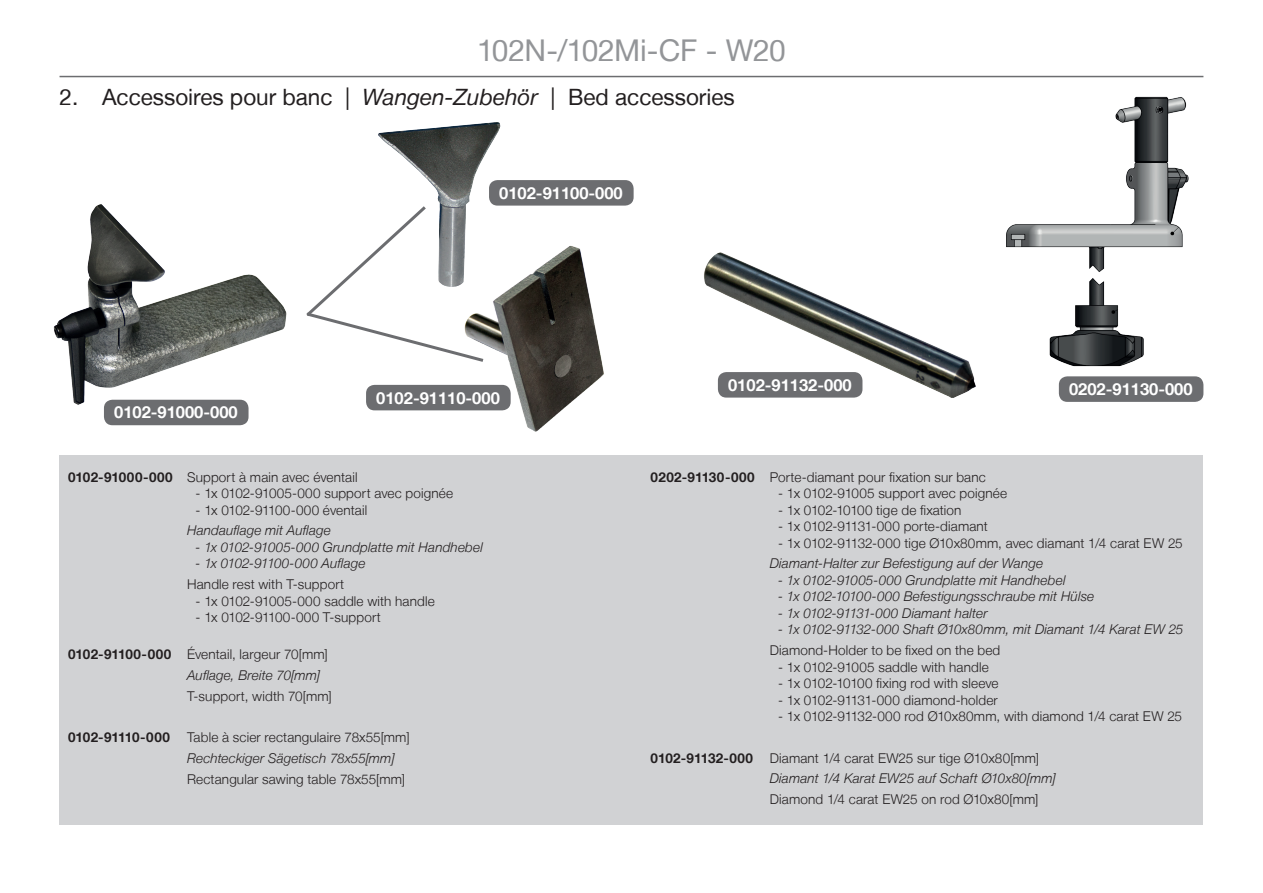
<style>
.page{position:relative;width:1263px;height:893px;background:#fff}
.page>*{position:absolute;margin:0;border:0;box-sizing:border-box;transform-origin:0 0}
.t1{font:30px "Helvetica Neue LT";letter-spacing:-.02em;color:#939598}
.t2{font:22.5px "Helvetica Neue LT";color:#231f20}
.t3{font:700 16.5px "Helvetica Neue LT";color:#fff}
.t4{font:300 13.5px/20.7px "Helvetica Neue LT";letter-spacing:.01em;color:#231f20}
.t5{font:italic 300 13.5px/20.7px "Helvetica Neue LT";letter-spacing:.01em;color:#231f20}
.t6{font:700 13.5px "Helvetica Neue LT";color:#231f20}
.s1{font-style:italic}
.s2{font-weight:700}
.s3{font-weight:700;font-style:normal}
.s4{font-style:normal}
</style>
<div class="page">
<img style="left:704px;top:252px;width:272px;height:146px">
<img style="left:1006px;top:96px;width:183px;height:271px">
<div style="left:1059px;top:376px;width:144px;height:26px;background:#6c6d70;border-radius:9px"></div>
<div style="left:718px;top:372px;width:144px;height:26px;background:#6c6d70;border-radius:9px"></div>
<img style="left:53px;top:204px;width:234px;height:202px">
<svg style="left:306px;top:203px;width:162px;height:152px"></svg>
<img style="left:378px;top:122px;width:118px;height:63px">
<img style="left:456px;top:239px;width:148px;height:193px">
<div style="left:489px;top:180px;width:145px;height:26px;background:#6c6d70;border-radius:9px"></div>
<div style="left:366px;top:385px;width:145px;height:25px;background:#6c6d70;border-radius:9px"></div>
<div style="left:104px;top:400px;width:145px;height:25px;background:#6c6d70;border-radius:9px"></div>
<hr style="left:60px;top:76px;width:1143px;height:1px;background:#6c6d70">
<div style="left:60px;top:455px;width:1143px;height:370px;background:#d1d2d4"></div>
<h1 class="t1" style="left:477px;top:33px;width:310px">102N-/102Mi-CF - W20</h1>
<h2 class="t2" style="left:60px;top:84px;width:677px">2. Accessoires pour banc | <span class="s1">Wangen-Zubehör</span> | Bed accessories</h2>
<p class="t3" style="left:499px;top:183px;width:125px">0102-91100-000</p>
<p class="t3" style="left:114px;top:402px;width:125px">0102-91000-000</p>
<p class="t3" style="left:376px;top:387px;width:125px">0102-91110-000</p>
<p class="t4" style="left:68px;top:466px;width:291px"><span class="s2">0102-91000-000</span> Support à main avec éventail</p>
<p class="t4" style="left:196px;top:483px;width:259px">- 1x 0102-91005-000 support avec poignée</p>
<p class="t4" style="left:196px;top:499px;width:173px">- 1x 0102-91100-000 éventail</p>
<p class="t5" style="left:187px;top:520px;width:145px">Handauflage mit Auflage</p>
<p class="t5" style="left:196px;top:537px;width:289px">- 1x 0102-91005-000 Grundplatte mit Handhebel</p>
<p class="t5" style="left:196px;top:553px;width:171px">- 1x 0102-91100-000 Auflage</p>
<p class="t4" style="left:187px;top:574px;width:159px">Handle rest with T-support</p>
<p class="t4" style="left:196px;top:590px;width:241px">- 1x 0102-91005-000 saddle with handle</p>
<p class="t4" style="left:196px;top:607px;width:187px">- 1x 0102-91100-000 T-support</p>
<p class="t4" style="left:187px;top:644px;width:142px;text-indent:-119px"><span class="s2">0102-91100-000</span> Éventail, largeur 70[mm]<br><span class="s1">Auflage, Breite 70[mm]</span></p>
<p class="t4" style="left:187px;top:685px;width:146px">T-support, width 70[mm]</p>
<p class="t6" style="left:68px;top:729px;width:103px">0102-91110-000</p>
<p class="t4" style="left:187px;top:727px;width:224px">Table à scier rectangulaire 78x55[mm]</p>
<p class="t5" style="left:187px;top:748px;width:209px">Rechteckiger Sägetisch 78x55[mm]</p>
<p class="t4" style="left:187px;top:768px;width:219px">Rectangular sawing table 78x55[mm]</p>
<p class="t3" style="left:728px;top:375px;width:125px">0102-91132-000</p>
<p class="t3" style="left:1069px;top:379px;width:125px">0202-91130-000</p>
<p class="t4" style="left:651px;top:466px;width:337px"><span class="s2">0202-91130-000</span> Porte-diamant pour fixation sur banc</p>
<p class="t4" style="left:778px;top:483px;width:230px">- 1x 0102-91005 support avec poignée</p>
<p class="t4" style="left:778px;top:499px;width:185px">- 1x 0102-10100 tige de fixation</p>
<p class="t4" style="left:778px;top:516px;width:211px">- 1x 0102-91131-000 porte-diamant</p>
<p class="t4" style="left:778px;top:532px;width:406px">- 1x 0102-91132-000 tige Ø10x80mm, avec diamant 1/4 carat EW 25</p>
<p class="t5" style="left:770px;top:553px;width:275px">Diamant-Halter zur Befestigung auf der Wange</p>
<p class="t5" style="left:778px;top:569px;width:289px">- 1x 0102-91005-000 Grundplatte mit Handhebel</p>
<p class="t5" style="left:778px;top:586px;width:318px">- 1x 0102-10100-000 Befestigungsschraube mit Hülse</p>
<p class="t5" style="left:778px;top:602px;width:211px">- 1x 0102-91131-000 Diamant halter</p>
<p class="t5" style="left:778px;top:619px;width:407px">- 1x 0102-91132-000 Shaft Ø10x80mm, mit Diamant 1/4 Karat EW 25</p>
<p class="t4" style="left:770px;top:640px;width:232px">Diamond-Holder to be fixed on the bed</p>
<p class="t4" style="left:778px;top:656px;width:212px">- 1x 0102-91005 saddle with handle</p>
<p class="t4" style="left:778px;top:673px;width:222px">- 1x 0102-10100 fixing rod with sleeve</p>
<p class="t4" style="left:778px;top:689px;width:221px">- 1x 0102-91131-000 diamond-holder</p>
<p class="t4" style="left:778px;top:706px;width:405px">- 1x 0102-91132-000 rod Ø10x80mm, with diamond 1/4 carat EW 25</p>
<p class="t5" style="left:770px;top:747px;width:287px;text-indent:-119px"><span class="s3">0102-91132-000</span> <span class="s4">Diamant 1/4 carat EW25 sur tige Ø10x80[mm]<br></span>Diamant 1/4 Karat EW25 auf Schaft Ø10x80[mm]</p>
<p class="t4" style="left:770px;top:789px;width:270px">Diamond 1/4 carat EW25 on rod Ø10x80[mm]</p>
</div>
